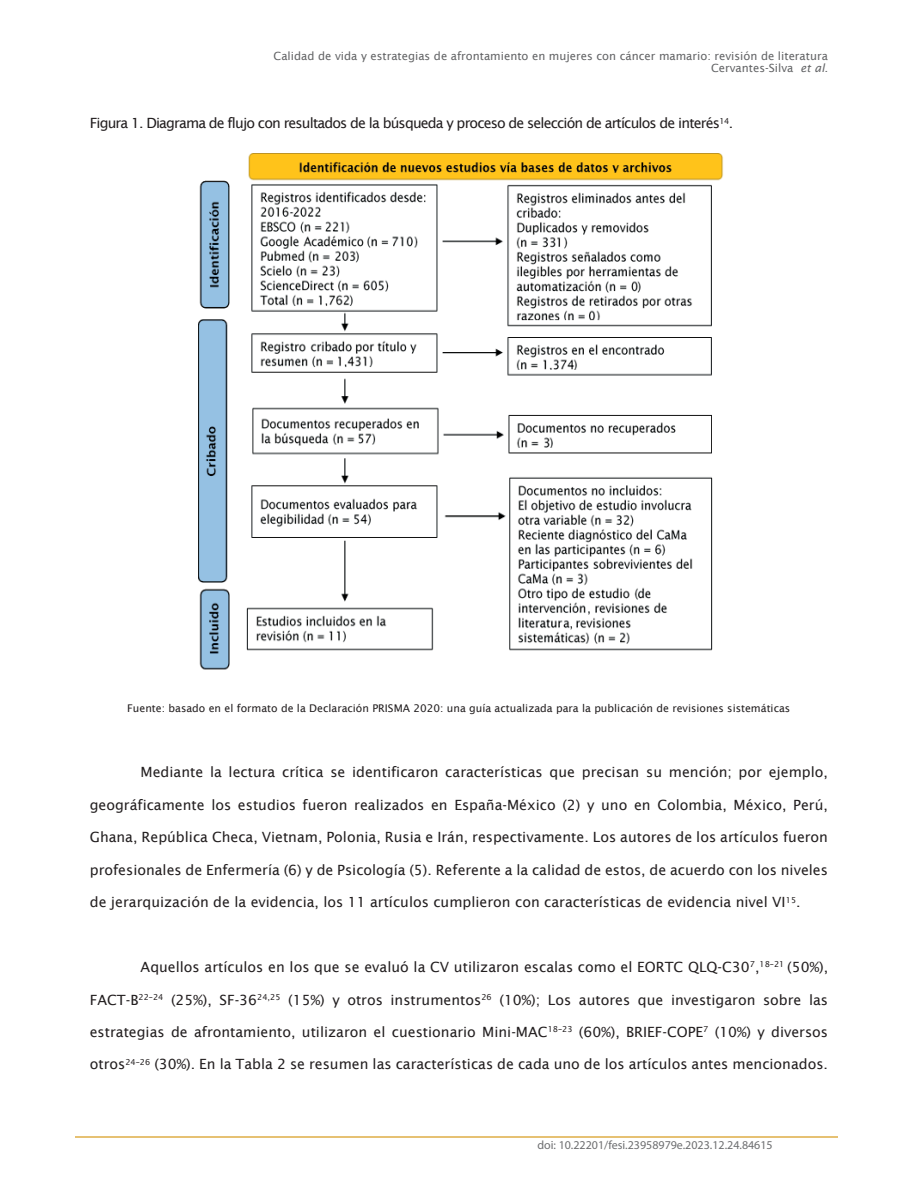
<style>
.page{position:relative;width:918px;height:1188px;background:#fff}
.page>*{position:absolute;margin:0;border:0;box-sizing:border-box;transform-origin:0 0}
.t1{font:14.1px "Lucida Sans";color:#231f20}
.t2{font:14.1px "Lucida Sans";letter-spacing:-.06em;color:#231f20}
.t3{font:12px "Myriad Pro";color:#6d6e70}
.t4{font:11.25px/12.8px "Lucida Sans";color:#636466;text-align:right}
.t5{font:10.65px "Lucida Sans";color:#231f20}
.s1{font-style:italic}
</style>
<div class="page">
<hr style="left:75px;top:1136px;width:763px;height:2px;background:#e6c173">
<img style="left:199px;top:154px;width:524px;height:516px">
<p class="t4" style="left:274px;top:49px;width:556px">Calidad de vida y estrategias de afrontamiento en mujeres con cáncer mamario: revisión de literatura<br>Cervantes-Silva <span class="s1">et al.</span></p>
<p class="t2" style="left:90px;top:115px;width:645px">Figura 1. Diagrama de flujo con resultados de la búsqueda y proceso de selección de artículos de interés<sup>14</sup>.</p>
<p class="t5" style="left:127px;top:702px;width:665px">Fuente: basado en el formato de la Declaración PRISMA 2020: una guía actualizada para la publicación de revisiones sistemáticas</p>
<p class="t1" style="left:141px;top:764px;width:689px">Mediante la lectura crítica se identificaron características que precisan su mención; por ejemplo,</p>
<p class="t1" style="left:90px;top:796px;width:740px">geográficamente los estudios fueron realizados en España-México (2) y uno en Colombia, México, Perú,</p>
<p class="t1" style="left:90px;top:829px;width:740px">Ghana, República Checa, Vietnam, Polonia, Rusia e Irán, respectivamente. Los autores de los artículos fueron</p>
<p class="t1" style="left:90px;top:861px;width:740px">profesionales de Enfermería (6) y de Psicología (5). Referente a la calidad de estos, de acuerdo con los niveles</p>
<p class="t1" style="left:90px;top:894px;width:712px">de jerarquización de la evidencia, los 11 artículos cumplieron con características de evidencia nivel VI<sup>15</sup>.</p>
<p class="t1" style="left:141px;top:959px;width:689px">Aquellos artículos en los que se evaluó la CV utilizaron escalas como el EORTC QLQ-C30<sup>7</sup>,<sup>18–21</sup> (50%),</p>
<p class="t1" style="left:90px;top:991px;width:740px">FACT-B<sup>22–24</sup> (25%), SF-36<sup>24,25</sup> (15%) y otros instrumentos<sup>26</sup> (10%); Los autores que investigaron sobre las</p>
<p class="t1" style="left:90px;top:1023px;width:740px">estrategias de afrontamiento, utilizaron el cuestionario Mini-MAC<sup>18–23</sup> (60%), BRIEF-COPE<sup>7</sup> (10%) y diversos</p>
<p class="t1" style="left:90px;top:1056px;width:740px">otros<sup>24–26</sup> (30%). En la Tabla 2 se resumen las características de cada uno de los artículos antes mencionados.</p>
<p class="t3" style="left:538px;top:1141px;width:237px">doi: 10.22201/fesi.23958979e.2023.12.24.84615</p>
</div>
